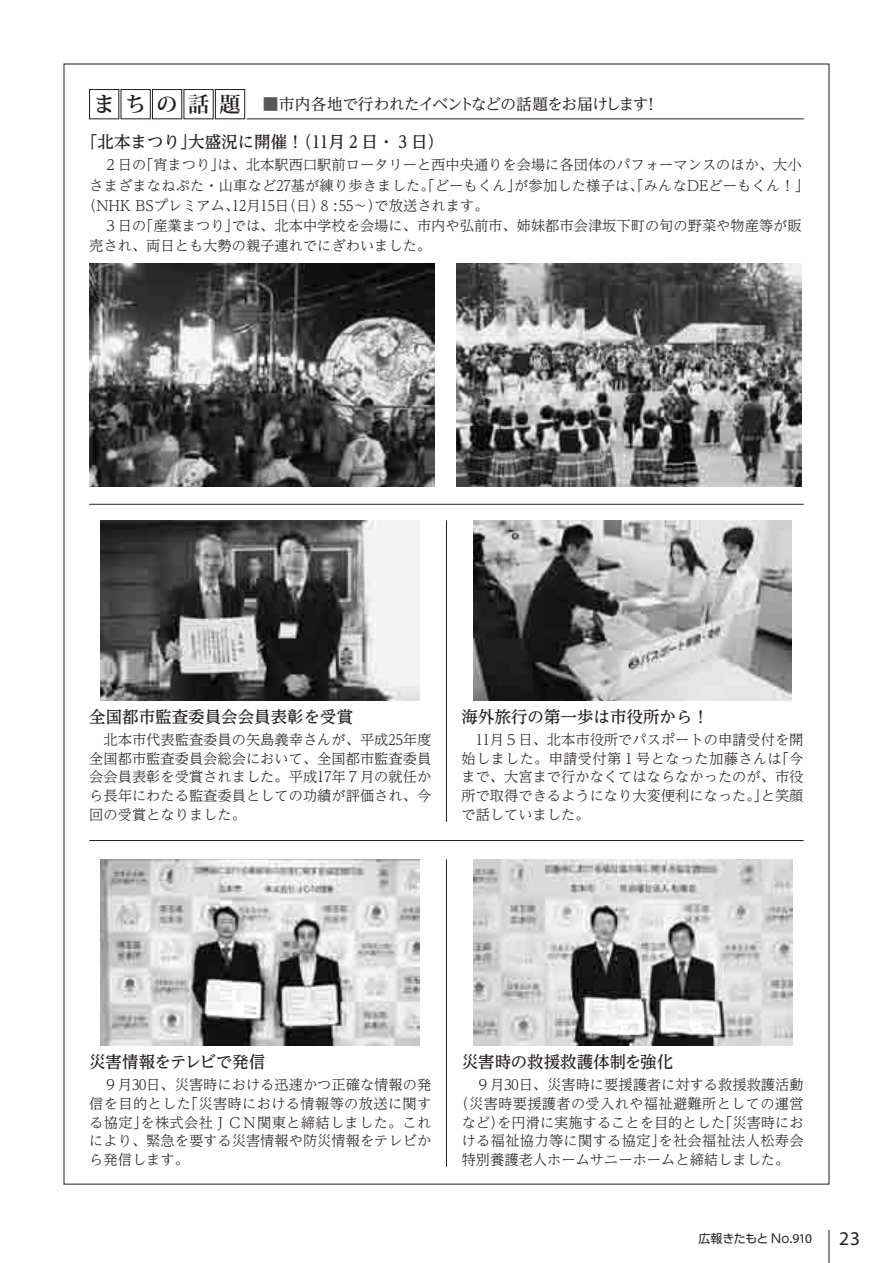
<style>
.page{position:relative;width:893px;height:1263px;background:#fff}
.page>*{position:absolute;margin:0;border:0;box-sizing:border-box;transform-origin:0 0}
.t1{font:700 21px "Koz Min Pro";color:#231f20}
.t2{font:19.5px "Myriad Pro";color:#231f20}
.t3{font:500 16.5px "UD Reimin Pro";color:#231f20}
.t4{font:15.75px "UD Reimin Pro";letter-spacing:-.04em;color:#231f20}
.t5{font:300 14.25px/18.8px "UD Reimin Pro";color:#231f20;text-align:justify}
.t6{font:12px "UD Shin Go Pro";letter-spacing:-.025em;color:#231f20}
.s1{color:#57585a}
.s2{font-family:"Myriad Pro";font-size:13.5px}
</style>
<div class="page">
<hr style="left:829px;top:1230px;width:1px;height:33px;background:#231f20">
<hr style="left:89px;top:840px;width:715px;height:1px;background:#231f20">
<hr style="left:89px;top:504px;width:715px;height:1px;background:#231f20">
<hr style="left:446px;top:520px;width:1px;height:302px;background:#231f20">
<hr style="left:446px;top:859px;width:1px;height:308px;background:#231f20">
<img style="left:473px;top:859px;width:319px;height:186px">
<img style="left:101px;top:859px;width:319px;height:186px">
<div style="left:89px;top:89px;width:30px;height:30px;border:1px solid #231f20"></div>
<div style="left:121px;top:89px;width:30px;height:30px;border:1px solid #231f20"></div>
<div style="left:152px;top:89px;width:30px;height:30px;border:1px solid #231f20"></div>
<div style="left:215px;top:89px;width:30px;height:30px;border:1px solid #231f20"></div>
<hr style="left:247px;top:119px;width:557px;height:1px;background:#231f20">
<img style="left:101px;top:520px;width:319px;height:181px">
<img style="left:473px;top:520px;width:319px;height:181px">
<img style="left:89px;top:263px;width:345px;height:224px">
<img style="left:457px;top:263px;width:345px;height:224px">
<p class="t1" style="left:94px;top:89px;width:22px">ま</p>
<p class="t1" style="left:125px;top:89px;width:22px">ち</p>
<p class="t1" style="left:157px;top:89px;width:22px">の</p>
<p class="t1" style="left:188px;top:89px;width:22px">話</p>
<p class="t1" style="left:220px;top:89px;width:22px">題</p>
<p class="t4" style="left:263px;top:91px;width:398px"><span class="s1">■</span>市内各地で行われたイベントなどの話題をお届けします！</p>
<p class="t3" style="left:81px;top:129px;width:364px">「北本まつり」大盛況に開催！（11月₂日・₃日）</p>
<p class="t5" style="left:104px;top:155px;width:700px">２日の「宵まつり」は、北本駅西口駅前ロータリーと西中央通りを会場に各団体のパフォーマンスのほか、大小</p>
<p class="t5" style="left:89px;top:175px;width:721px">さまざまなねぷた・山車など27基が練り歩きました。「どーもくん」が参加した様子は、「みんなDEどーもくん！」</p>
<p class="t5" style="left:82px;top:196px;width:408px">（NHK　 BSプレミアム、12月15日（日）₈：55～）で放送されます。</p>
<p class="t5" style="left:89px;top:215px;width:714px;line-height:20.2px;text-indent:14px">３日の「産業まつり」では、北本中学校を会場に、市内や弘前市、姉妹都市会津坂下町の旬の野菜や物産等が販売され、両日とも大勢の親子連れでにぎわいました。</p>
<p class="t3" style="left:89px;top:703px;width:265px">全国都市監査委員会会員表彰を受賞</p>
<p class="t5" style="left:89px;top:730px;width:343px;text-indent:14px">北本市代表監査委員の矢島義幸さんが、平成25年度全国都市監査委員会総会において、全国都市監査委員会会員表彰を受賞されました。平成17年７月の就任から長年にわたる監査委員としての功績が評価され、今回の受賞となりました。</p>
<p class="t3" style="left:462px;top:703px;width:249px">海外旅行の第一歩は市役所から！</p>
<p class="t5" style="left:461px;top:730px;width:344px;text-indent:14px">11月５日、北本市役所でパスポートの申請受付を開始しました。申請受付第１号となった加藤さんは「今まで、大宮まで行かなくてはならなかったのが、市役所で取得できるようになり大変便利になった。」と笑顔で話していました。</p>
<p class="t3" style="left:89px;top:1048px;width:177px">災害情報をテレビで発信</p>
<p class="t5" style="left:89px;top:1075px;width:344px">　９月３０日、災害時における迅速かつ正確な情報の発信を目的とした「災害時における情報等の放送に関する協定」を株式会社ＪＣＮ関東と締結しました。これにより、緊急を要する災害情報や防災情報をテレビから発信します。</p>
<p class="t3" style="left:462px;top:1048px;width:213px">災害時の救援救護体制を強化</p>
<p class="t5" style="left:454px;top:1075px;width:351px;text-align:center">　９月３０日、災害時に要援護者に対する救援救護活動（災害時要援護者の受入れや福祉避難所としての運営など）を円滑に実施することを目的とした「災害時における福祉協力等に関する協定」を社会福祉法人松寿会特別養護老人ホームサニーホームと締結しました。</p>
<p class="t6" style="left:698px;top:1228px;width:115px">広報きたもと No.<span class="s2">910</span></p>
<p class="t2" style="left:839px;top:1226px;width:22px">23</p>
</div>
